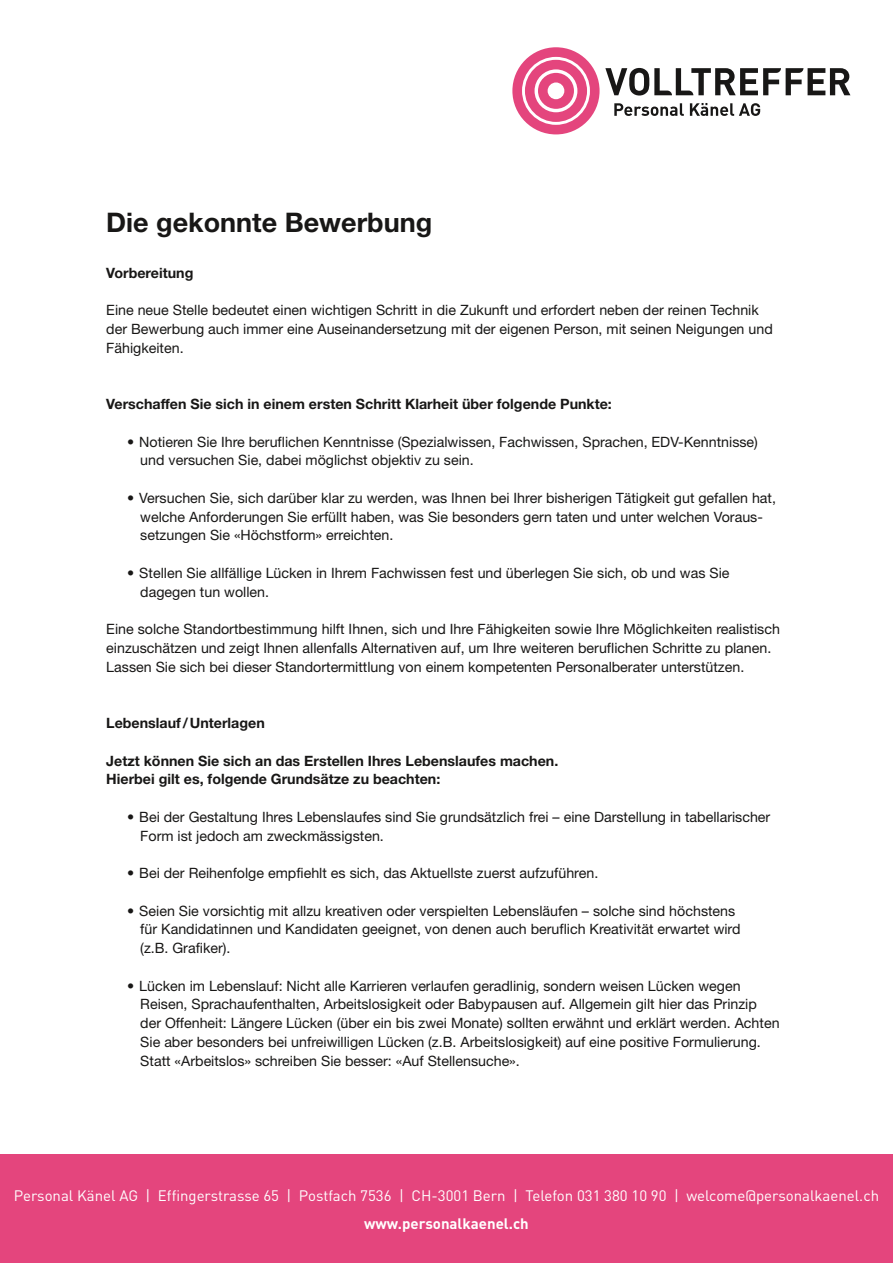
<style>
.page{position:relative;width:893px;height:1263px;background:#fff}
.page>*{position:absolute;margin:0;border:0;box-sizing:border-box;transform-origin:0 0}
.t1{font:700 27px "Helvetica Neue LT Std";color:#181716}
.t2{font:15px "DIN";color:#fff}
.t3{font:700 15px "DIN";color:#fff}
.t4{font:14.25px/18.8px "Helvetica Neue LT Std";color:#181716}
.t5{font:700 14.25px/18.8px "Helvetica Neue LT Std";color:#181716}
</style>
<div class="page">
<div style="left:0;top:1154px;width:893px;height:109px;background:#e4457d"></div>
<svg style="left:512px;top:47px;width:338px;height:87px"></svg>
<h1 class="t1" style="left:106px;top:206px;width:327px">Die gekonnte Bewerbung</h1>
<p class="t5" style="left:106px;top:263px;width:89px">Vorbereitung</p>
<p class="t4" style="left:106px;top:301px;width:668px">Eine neue Stelle bedeutet einen wichtigen Schritt in die Zukunft und erfordert neben der reinen Technik der Bewerbung auch immer eine Auseinandersetzung mit der eigenen Person, mit seinen Neigungen und<br>Fähigkeiten.</p>
<p class="t5" style="left:106px;top:394px;width:507px">Verschaffen Sie sich in einem ersten Schritt Klarheit über folgende Punkte:</p>
<p class="t4" style="left:140px;top:432px;width:619px;text-indent:-13px">• Notieren Sie Ihre beruflichen Kenntnisse (Spezialwissen, Fachwissen, Sprachen, EDV-Kenntnisse) und versuchen Sie, dabei möglichst objektiv zu sein.</p>
<p class="t4" style="left:140px;top:488px;width:637px;text-indent:-13px">• Versuchen Sie, sich darüber klar zu werden, was Ihnen bei Ihrer bisherigen Tätigkeit gut gefallen hat, welche Anforderungen Sie erfüllt haben, was Sie besonders gern taten und unter welchen Voraus&shy;setzungen Sie «Höchstform» erreichten.</p>
<p class="t4" style="left:140px;top:563px;width:591px;text-indent:-13px">• Stellen Sie allfällige Lücken in Ihrem Fachwissen fest und überlegen Sie sich, ob und was Sie dagegen tun wollen.</p>
<p class="t4" style="left:106px;top:620px;width:675px">Eine solche Standortbestimmung hilft Ihnen, sich und Ihre Fähigkeiten sowie Ihre Möglichkeiten realistisch einzuschätzen und zeigt Ihnen allenfalls Alternativen auf, um Ihre weiteren beruflichen Schritte zu planen.<br>Lassen Sie sich bei dieser Standortermittlung von einem kompetenten Personalberater unterstützen.</p>
<p class="t5" style="left:106px;top:713px;width:160px">Lebenslauf/Unterlagen</p>
<p class="t5" style="left:106px;top:751px;width:454px">Jetzt können Sie sich an das Erstellen Ihres Lebenslaufes machen.<br>Hierbei gilt es, folgende Grundsätze zu beachten:</p>
<p class="t4" style="left:140px;top:807px;width:632px;text-indent:-13px">• Bei der Gestaltung Ihres Lebenslaufes sind Sie grundsätzlich frei – eine Darstellung in tabellarischer<br>Form ist jedoch am zweckmässigsten.</p>
<p class="t4" style="left:127px;top:863px;width:472px">• Bei der Reihenfolge empfiehlt es sich, das Aktuellste zuerst aufzuführen.</p>
<p class="t4" style="left:140px;top:901px;width:602px;text-indent:-13px">• Seien Sie vorsichtig mit allzu kreativen oder verspielten Lebensläufen – solche sind höchstens für Kandidatinnen und Kandidaten geeignet, von denen auch beruflich Kreativität erwartet wird (z.B. Grafiker).</p>
<p class="t4" style="left:140px;top:976px;width:641px;text-indent:-13px">• Lücken im Lebenslauf: Nicht alle Karrieren verlaufen geradlinig, sondern weisen Lücken wegen Reisen, Sprachaufenthalten, Arbeitslosigkeit oder Babypausen auf. Allgemein gilt hier das Prinzip der Offenheit: Längere Lücken (über ein bis zwei Monate) sollten erwähnt und erklärt werden. Achten Sie aber besonders bei unfreiwilligen Lücken (z.B. Arbeitslosigkeit) auf eine positive Formulierung.<br>Statt «Arbeitslos» schreiben Sie besser: «Auf Stellensuche».</p>
<p class="t2" style="left:14px;top:1186px;width:867px">Personal Känel AG | Effingerstrasse 65 | Postfach 7536 | CH-3001 Bern | Telefon 031 380 10 90 | welcome@personalkaenel.ch</p>
<p class="t3" style="left:364px;top:1214px;width:166px">www.personalkaenel.ch</p>
</div>
